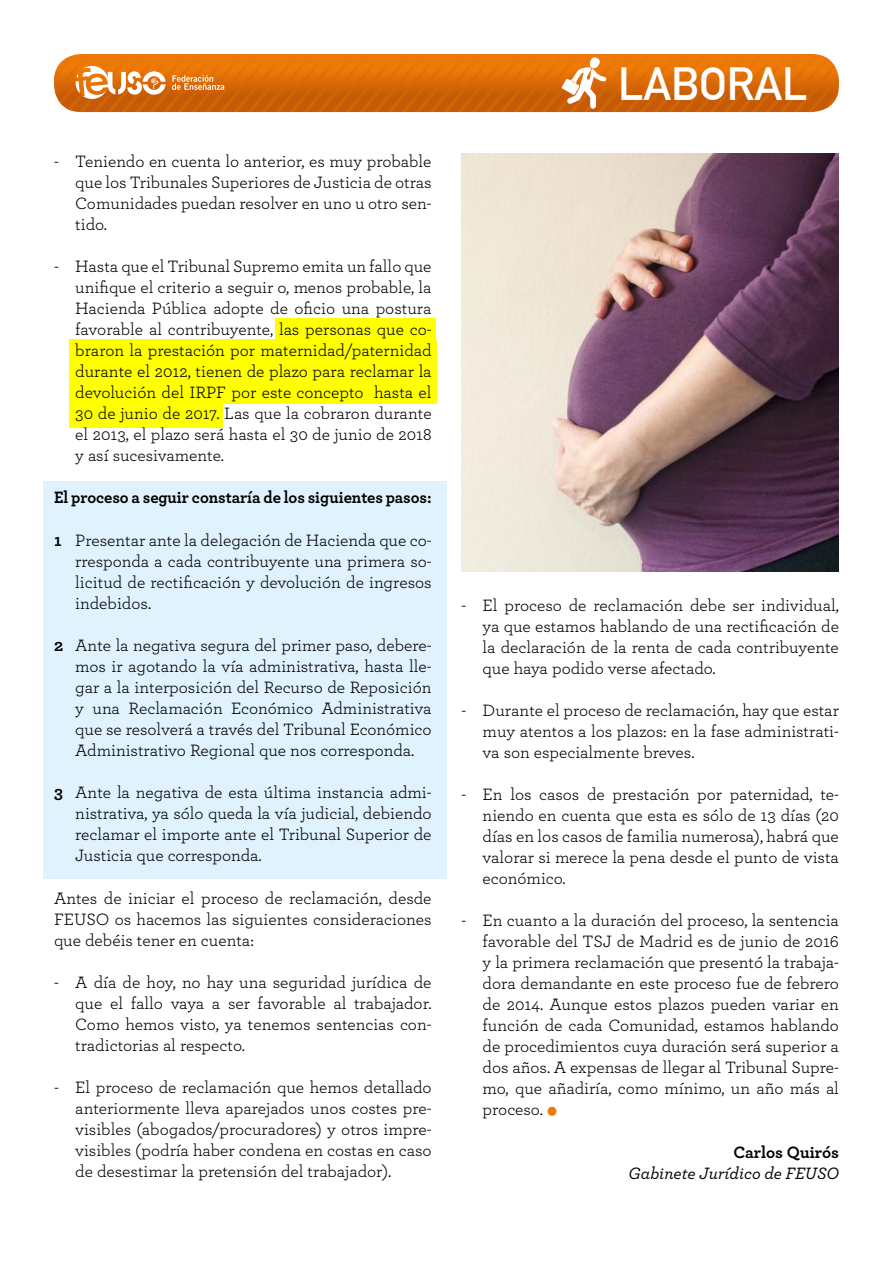
<style>
.page{position:relative;width:893px;height:1263px;background:#fff}
.page>*{position:absolute;margin:0;border:0;box-sizing:border-box;transform-origin:0 0}
.t1{font:700 45.45px "DIN Alternate";color:#fff}
.t2{font:17.25px/21px "Archer Pro";color:#000;text-align:justify}
.t3{font:700 17.25px "Archer Pro";letter-spacing:-.005em;color:#000;scale:.96 1}
.t4{font:italic 500 17.25px "Archer Pro";color:#000}
.t5{font:700 17.25px "Archer Pro";letter-spacing:-.005em;color:#000}
.s1{font-weight:700}
.s2{color:#ef7906}
</style>
<div class="page">
<div style="left:43px;top:481px;width:403px;height:397px;background:#dff2fd"></div>
<div style="left:276px;top:318px;width:160px;height:23px;background:#ff0"></div>
<div style="left:69px;top:404px;width:153px;height:24px;background:#ff0"></div>
<div style="left:69px;top:340px;width:367px;height:64px;background:#ff0"></div>
<svg style="left:54px;top:54px;width:785px;height:58px;background:#dc7214"></svg>
<img style="left:461px;top:153px;width:378px;height:418px">
<p class="t2" style="left:75px;top:150px;width:358px;text-indent:-21px">- Teniendo en cuenta lo anterior, es muy probable que los Tribunales Superiores de Justicia de otras Comunidades puedan resolver en uno u otro sen&shy;tido.</p>
<p class="t2" style="left:75px;top:255px;width:358px;text-indent:-21px">- Hasta que el Tribunal Supremo emita un fallo que unifique el criterio a seguir o, menos probable, la Hacienda Pública adopte de oficio una postura favorable al contribuyente, las personas que co&shy;braron la prestación por maternidad/paternidad durante el 2012, tienen de plazo para reclamar la devolución del IRPF por este concepto hasta el 30 de junio de 2017. Las que la cobraron durante el 2013, el plazo será hasta el 30 de junio de 2018 y así sucesivamente.</p>
<p class="t3" style="left:54px;top:484px;width:395px">El proceso a seguir constaría de los siguientes pasos:</p>
<p class="t2" style="left:75px;top:529px;width:358px;text-indent:-21px"><span class="s1">1</span> Presentar ante la delegación de Hacienda que co&shy;rresponda a cada contribuyente una primera so&shy;licitud de rectificación y devolución de ingresos indebidos.</p>
<p class="t2" style="left:75px;top:634px;width:358px;text-indent:-21px"><span class="s1">2</span> Ante la negativa segura del primer paso, debere&shy;mos ir agotando la vía administrativa, hasta lle&shy;gar a la interposición del Recurso de Reposición y una Reclamación Económico Administrativa que se resolverá a través del Tribunal Económico Administrativo Regional que nos corresponda.</p>
<p class="t2" style="left:75px;top:781px;width:358px;text-indent:-21px"><span class="s1">3</span> Ante la negativa de esta última instancia admi&shy;nistrativa, ya sólo queda la vía judicial, debiendo reclamar el importe ante el Tribunal Superior de Justicia que corresponda.</p>
<p class="t2" style="left:54px;top:886px;width:379px">Antes de iniciar el proceso de reclamación, desde FEUSO os hacemos las siguientes consideraciones que debéis tener en cuenta:</p>
<p class="t2" style="left:75px;top:971px;width:358px;text-indent:-21px">- A día de hoy, no hay una seguridad jurídica de que el fallo vaya a ser favorable al trabajador.<br>Como hemos visto, ya tenemos sentencias con&shy;tradictorias al respecto.</p>
<p class="t2" style="left:75px;top:1076px;width:358px;text-indent:-21px">- El proceso de reclamación que hemos detallado anteriormente lleva aparejados unos costes pre&shy;visibles (abogados/procuradores) y otros impre&shy;visibles (podría haber condena en costas en caso de desestimar la pretensión del trabajador).</p>
<h1 class="t1" style="left:618px;top:57px;width:191px">LABORAL</h1>
<p class="t2" style="left:483px;top:593px;width:358px;text-indent:-21px">- El proceso de reclamación debe ser individual, ya que estamos hablando de una rectificación de la declaración de la renta de cada contribuyente que haya podido verse afectado.</p>
<p class="t2" style="left:483px;top:699px;width:358px;text-indent:-21px">- Durante el proceso de reclamación, hay que estar muy atentos a los plazos: en la fase administrati&shy;va son especialmente breves.</p>
<p class="t2" style="left:483px;top:783px;width:358px;text-indent:-21px">- En los casos de prestación por paternidad, te&shy;niendo en cuenta que esta es sólo de 13 días (20 días en los casos de familia numerosa), habrá que valorar si merece la pena desde el punto de vista económico.</p>
<p class="t2" style="left:483px;top:909px;width:358px;text-indent:-21px">- En cuanto a la duración del proceso, la sentencia favorable del TSJ de Madrid es de junio de 2016 y la primera reclamación que presentó la trabaja&shy;dora demandante en este proceso fue de febrero de 2014. Aunque estos plazos pueden variar en función de cada Comunidad, estamos hablando de procedimientos cuya duración será superior a dos años. A expensas de llegar al Tribunal Supre&shy;mo, que añadiría, como mínimo, un año más al proceso. <span class="s2">•</span></p>
<p class="t5" style="left:733px;top:1138px;width:107px">Carlos Quirós</p>
<p class="t4" style="left:628px;top:1160px;width:212px">Gabinete Jurídico de FEUSO</p>
</div>
